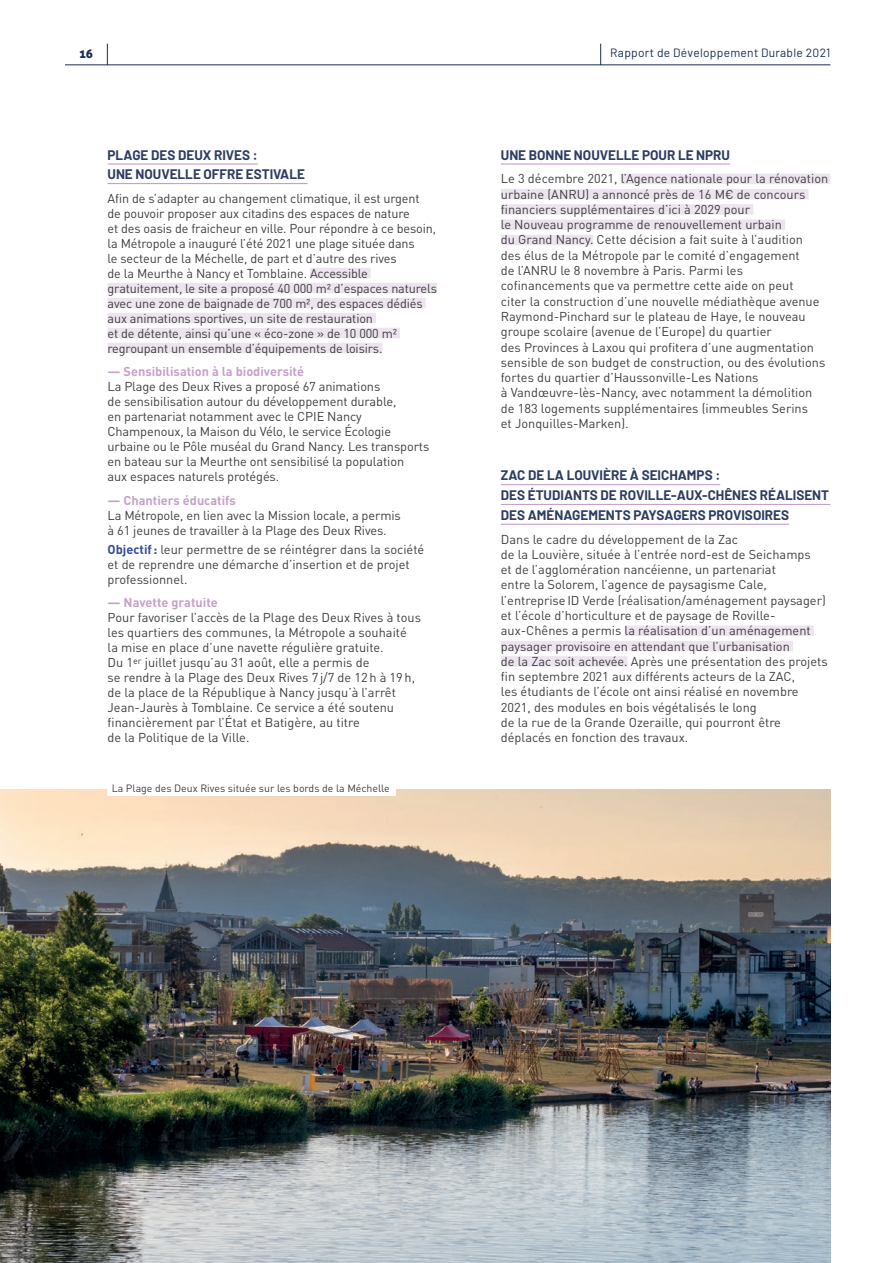
<style>
.page{position:relative;width:893px;height:1263px;background:#fff}
.page>*{position:absolute;margin:0;border:0;box-sizing:border-box;transform-origin:0 0}
.t1{font:700 13.5px/19.8px "Barlow";color:#2d3c61}
.t2{font:12.75px/15.3px "DIN Pro";color:#3e3e3f}
.t3{font:700 12.75px "DIN Pro";color:#c7a0c9}
.t4{font:12px "Barlow";letter-spacing:.025em;color:#1a2e53}
.t5{font:12px "Aller Display";color:#1a2e53}
.t6{font:10.5px "DIN Pro";color:#3e3e3f}
.s1{font-weight:700;color:#354d96}
</style>
<div class="page">
<hr style="left:108px;top:163px;width:150px;height:2px;background:#c7a0c9">
<hr style="left:108px;top:183px;width:200px;height:1px;background:#c7a0c9">
<div style="left:310px;top:268px;width:61px;height:10px;background:#eee4f0"></div>
<div style="left:108px;top:283px;width:329px;height:10px;background:#eee4f0"></div>
<div style="left:108px;top:298px;width:318px;height:10px;background:#eee4f0"></div>
<div style="left:108px;top:313px;width:268px;height:10px;background:#eee4f0"></div>
<div style="left:108px;top:328px;width:292px;height:10px;background:#eee4f0"></div>
<div style="left:108px;top:343px;width:274px;height:10px;background:#eee4f0"></div>
<hr style="left:501px;top:163px;width:229px;height:2px;background:#c7a0c9">
<div style="left:621px;top:174px;width:209px;height:10px;background:#eee4f0"></div>
<div style="left:501px;top:189px;width:307px;height:10px;background:#eee4f0"></div>
<div style="left:501px;top:204px;width:252px;height:11px;background:#eee4f0"></div>
<div style="left:501px;top:219px;width:284px;height:11px;background:#eee4f0"></div>
<div style="left:501px;top:235px;width:92px;height:10px;background:#eee4f0"></div>
<hr style="left:501px;top:484px;width:219px;height:1px;background:#c7a0c9">
<hr style="left:501px;top:504px;width:329px;height:1px;background:#c7a0c9">
<hr style="left:501px;top:524px;width:288px;height:1px;background:#c7a0c9">
<div style="left:625px;top:625px;width:189px;height:11px;background:#eee4f0"></div>
<div style="left:501px;top:641px;width:292px;height:10px;background:#eee4f0"></div>
<div style="left:501px;top:656px;width:127px;height:11px;background:#eee4f0"></div>
<img style="left:0;top:790px;width:830px;height:473px">
<div style="left:108px;top:784px;width:288px;height:12px;background:#fff"></div>
<hr style="left:65px;top:65px;width:765px;height:1px;background:#1a2e53">
<svg style="left:600px;top:44px;width:1px;height:21px"></svg>
<svg style="left:107px;top:44px;width:1px;height:21px"></svg>
<p class="t5" style="left:79px;top:46px;width:15px">16</p>
<p class="t4" style="left:610px;top:44px;width:222px">Rapport de Développement Durable 2021</p>
<p class="t1" style="left:108px;top:144px;width:199px">PLAGE DES DEUX RIVES :<br>UNE NOUVELLE OFFRE ESTIVALE</p>
<p class="t2" style="left:108px;top:190px;width:331px">Afin de s’adapter au changement climatique, il est urgent<br>de pouvoir proposer aux citadins des espaces de nature<br>et des oasis de fraicheur en ville. Pour répondre à ce besoin, la Métropole a inauguré l’été 2021 une plage située dans<br>le secteur de la Méchelle, de part et d’autre des rives<br>de la Meurthe à Nancy et Tomblaine. Accessible gratuitement, le site a proposé 40 000 m² d’espaces naturels avec une zone de baignade de 700 m², des espaces dédiés aux animations sportives, un site de restauration<br>et de détente, ainsi qu’une « éco-zone » de 10 000 m² regroupant un ensemble d’équipements de loisirs.</p>
<p class="t3" style="left:108px;top:363px;width:198px">— Sensibilisation à la biodiversité</p>
<p class="t2" style="left:108px;top:378px;width:323px">La Plage des Deux Rives a proposé 67 animations<br>de sensibilisation autour du développement durable,<br>en partenariat notamment avec le CPIE Nancy Champenoux, la Maison du Vélo, le service Écologie urbaine ou le Pôle muséal du Grand Nancy. Les transports en bateau sur la Meurthe ont sensibilisé la population<br>aux espaces naturels protégés.</p>
<p class="t3" style="left:108px;top:491px;width:130px">— Chantiers éducatifs</p>
<p class="t2" style="left:108px;top:507px;width:295px">La Métropole, en lien avec la Mission locale, a permis à 61 jeunes de travailler à la Plage des Deux Rives.</p>
<p class="t2" style="left:108px;top:541px;width:318px"><span class="s1">Objectif:</span> leur permettre de se réintégrer dans la société et de reprendre une démarche d’insertion et de projet professionnel.</p>
<p class="t3" style="left:108px;top:594px;width:112px">— Navette gratuite</p>
<p class="t2" style="left:108px;top:610px;width:315px">Pour favoriser l’accès de la Plage des Deux Rives à tous les quartiers des communes, la Métropole a souhaité<br>la mise en place d’une navette régulière gratuite.<br>Du 1<sup>er</sup> juillet jusqu’au 31 août, elle a permis de<br>se rendre à la Plage des Deux Rives 7j/7 de 12h à 19h, de la place de la République à Nancy jusqu’à l’arrêt Jean-Jaurès à Tomblaine. Ce service a été soutenu financièrement par l’État et Batigère, au titre<br>de la Politique de la Ville.</p>
<p class="t6" style="left:112px;top:781px;width:279px">La Plage des Deux Rives située sur les bords de la Méchelle</p>
<p class="t1" style="left:501px;top:144px;width:231px">UNE BONNE NOUVELLE POUR LE NPRU</p>
<p class="t2" style="left:501px;top:171px;width:329px">Le 3 décembre 2021, l’Agence nationale pour la rénovation urbaine (ANRU) a annoncé près de 16 M€ de concours financiers supplémentaires d’ici à 2029 pour<br>le Nouveau programme de renouvellement urbain<br>du Grand Nancy. Cette décision a fait suite à l’audition<br>des élus de la Métropole par le comité d’engagement<br>de l’ANRU le 8 novembre à Paris. Parmi les cofinancements que va permettre cette aide on peut<br>citer la construction d’une nouvelle médiathèque avenue Raymond-Pinchard sur le plateau de Haye, le nouveau groupe scolaire (avenue de l’Europe) du quartier<br>des Provinces à Laxou qui profitera d’une augmentation sensible de son budget de construction, ou des évolutions fortes du quartier d’Haussonville-Les Nations<br>à Vandœuvre-lès-Nancy, avec notamment la démolition de 183 logements supplémentaires (immeubles Serins<br>et Jonquilles-Marken).</p>
<p class="t1" style="left:501px;top:464px;width:330px">ZAC DE LA LOUVIÈRE À SEICHAMPS :<br>DES ÉTUDIANTS DE ROVILLE-AUX-CHÊNES RÉALISENT<br>DES AMÉNAGEMENTS PAYSAGERS PROVISOIRES</p>
<p class="t2" style="left:501px;top:531px;width:328px">Dans le cadre du développement de la Zac<br>de la Louvière, située à l’entrée nord-est de Seichamps<br>et de l’agglomération nancéienne, un partenariat<br>entre la Solorem, l’agence de paysagisme Cale, l’entrepriseID Verde (réalisation/aménagement paysager) et l’école d’horticulture et de paysage de Roville&shy;aux-Chênes a permis la réalisation d’un aménagement paysager provisoire en attendant que l’urbanisation<br>de la Zac soit achevée. Après une présentation des projets fin septembre 2021 aux différents acteurs de la ZAC,<br>les étudiants de l’école ont ainsi réalisé en novembre 2021, des modules en bois végétalisés le long<br>de la rue de la Grande Ozeraille, qui pourront être déplacés en fonction des travaux.</p>
</div>
